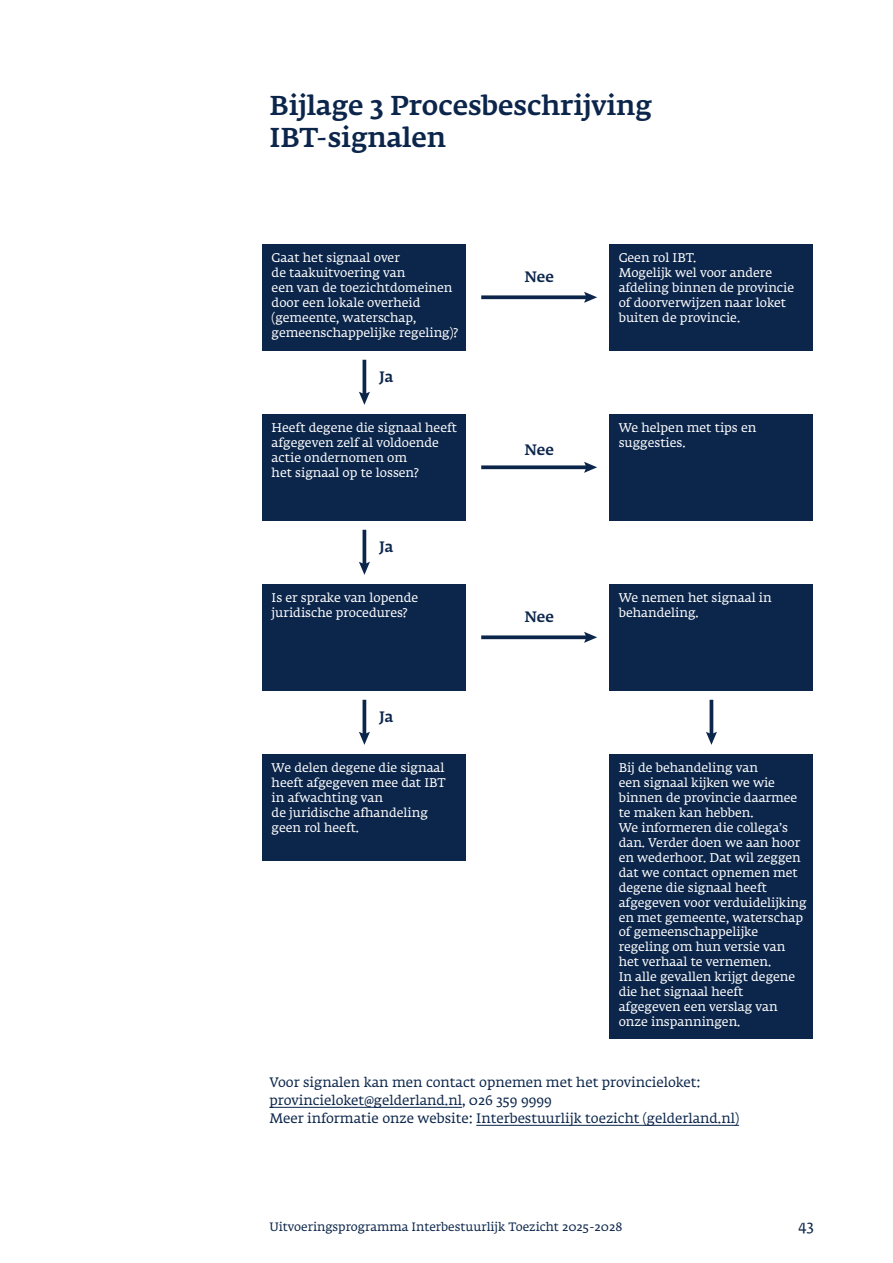
<style>
.page{position:relative;width:893px;height:1263px;background:#fff}
.page>*{position:absolute;margin:0;border:0;box-sizing:border-box;transform-origin:0 0}
._05_H2{font:500 27px/32.4px "Fedra Serif A Std";color:#0c264b}
.t1{font:500 15px "Fedra Serif A Std";letter-spacing:-.015em;color:#0c264b}
.t2{font:15px "Fedra Serif A Std";color:#0c264b}
._12_Broodtekst{font:13.5px/18px "Fedra Serif A Std";color:#0c264b}
.t3{font:12.45px/15px "Fedra Serif A Std";color:#fff}
.t4{font:12px "Fedra Serif A Std";color:#0c264b}
</style>
<div class="page">
<hr style="left:269px;top:1107px;width:193px;height:1px;background:#0c264b">
<hr style="left:476px;top:1125px;width:263px;height:1px;background:#0c264b">
<div style="left:263px;top:244px;width:203px;height:106px;background:#0c264b"></div>
<div style="left:263px;top:414px;width:203px;height:106px;background:#0c264b"></div>
<div style="left:263px;top:584px;width:203px;height:106px;background:#0c264b"></div>
<div style="left:610px;top:414px;width:203px;height:106px;background:#0c264b"></div>
<div style="left:610px;top:584px;width:203px;height:106px;background:#0c264b"></div>
<div style="left:263px;top:754px;width:203px;height:106px;background:#0c264b"></div>
<div style="left:610px;top:754px;width:203px;height:285px;background:#0c264b"></div>
<div style="left:610px;top:244px;width:203px;height:106px;background:#0c264b"></div>
<hr style="left:363px;top:360px;width:3px;height:36px;background:#0c264b">
<svg style="left:359px;top:392px;width:11px;height:13px"></svg>
<hr style="left:363px;top:530px;width:3px;height:36px;background:#0c264b">
<svg style="left:359px;top:562px;width:11px;height:13px"></svg>
<hr style="left:363px;top:700px;width:3px;height:36px;background:#0c264b">
<svg style="left:359px;top:732px;width:11px;height:13px"></svg>
<hr style="left:710px;top:700px;width:3px;height:36px;background:#0c264b">
<svg style="left:706px;top:732px;width:11px;height:13px"></svg>
<svg style="left:481px;top:295px;width:103px;height:4px"></svg>
<svg style="left:584px;top:292px;width:13px;height:11px"></svg>
<svg style="left:481px;top:465px;width:103px;height:4px"></svg>
<svg style="left:584px;top:462px;width:13px;height:11px"></svg>
<svg style="left:481px;top:635px;width:103px;height:4px"></svg>
<svg style="left:584px;top:632px;width:13px;height:11px"></svg>
<h2 class="_05_H2" style="left:269px;top:91px;width:384px">Bijlage 3 Procesbeschrijving<br>IBT-signalen</h2>
<p class="t3" style="left:272px;top:251px;width:188px">Gaat het signaal over<br>de taakuitvoering van<br>een van de toezichtdomeinen door een lokale overheid (gemeente, waterschap, gemeenschappelijke regeling)?</p>
<p class="t1" style="left:379px;top:367px;width:16px">Ja</p>
<p class="t3" style="left:272px;top:421px;width:187px">Heeft degene die signaal heeft afgegeven zelf al voldoende actie ondernomen om<br>het signaal op te lossen?</p>
<p class="t1" style="left:379px;top:537px;width:16px">Ja</p>
<p class="t3" style="left:272px;top:591px;width:148px">Is er sprake van lopende juridische procedures?</p>
<p class="t1" style="left:379px;top:707px;width:16px">Ja</p>
<p class="t1" style="left:525px;top:267px;width:31px">Nee</p>
<p class="t1" style="left:525px;top:440px;width:31px">Nee</p>
<p class="t1" style="left:525px;top:607px;width:31px">Nee</p>
<p class="t3" style="left:619px;top:251px;width:177px">Geen rol IBT.<br>Mogelijk wel voor andere afdeling binnen de provincie of doorverwijzen naar loket buiten de provincie.</p>
<p class="t3" style="left:619px;top:421px;width:139px">We helpen met tips en suggesties.</p>
<p class="t3" style="left:619px;top:591px;width:155px">We nemen het signaal in behandeling.</p>
<p class="t3" style="left:272px;top:761px;width:176px">We delen degene die signaal heeft afgegeven mee dat IBT in afwachting van<br>de juridische afhandeling geen rol heeft.</p>
<p class="t3" style="left:619px;top:761px;width:189px">Bij de behandeling van<br>een signaal kijken we wie binnen de provincie daarmee te maken kan hebben.<br>We informeren die collega’s dan. Verder doen we aan hoor en wederhoor. Dat wil zeggen dat we contact opnemen met degene die signaal heeft afgegeven voor verduidelijking en met gemeente, waterschap of gemeenschappelijke regeling om hun versie van het verhaal te vernemen.<br>In alle gevallen krijgt degene die het signaal heeft afgegeven een verslag van onze inspanningen.</p>
<p class="_12_Broodtekst" style="left:269px;top:1074px;width:433px">Voor signalen kan men contact opnemen met het provincieloket: provincieloket@gelderland.nl, 026 359 9999</p>
<p class="_12_Broodtekst" style="left:269px;top:1110px;width:471px">Meer informatie onze website: Interbestuurlijk toezicht (gelderland.nl)</p>
<p class="t4" style="left:269px;top:1219px;width:354px">Uitvoeringsprogramma Interbestuurlijk Toezicht 2025-2028</p>
<p class="t2" style="left:798px;top:1216px;width:17px">43</p>
</div>
